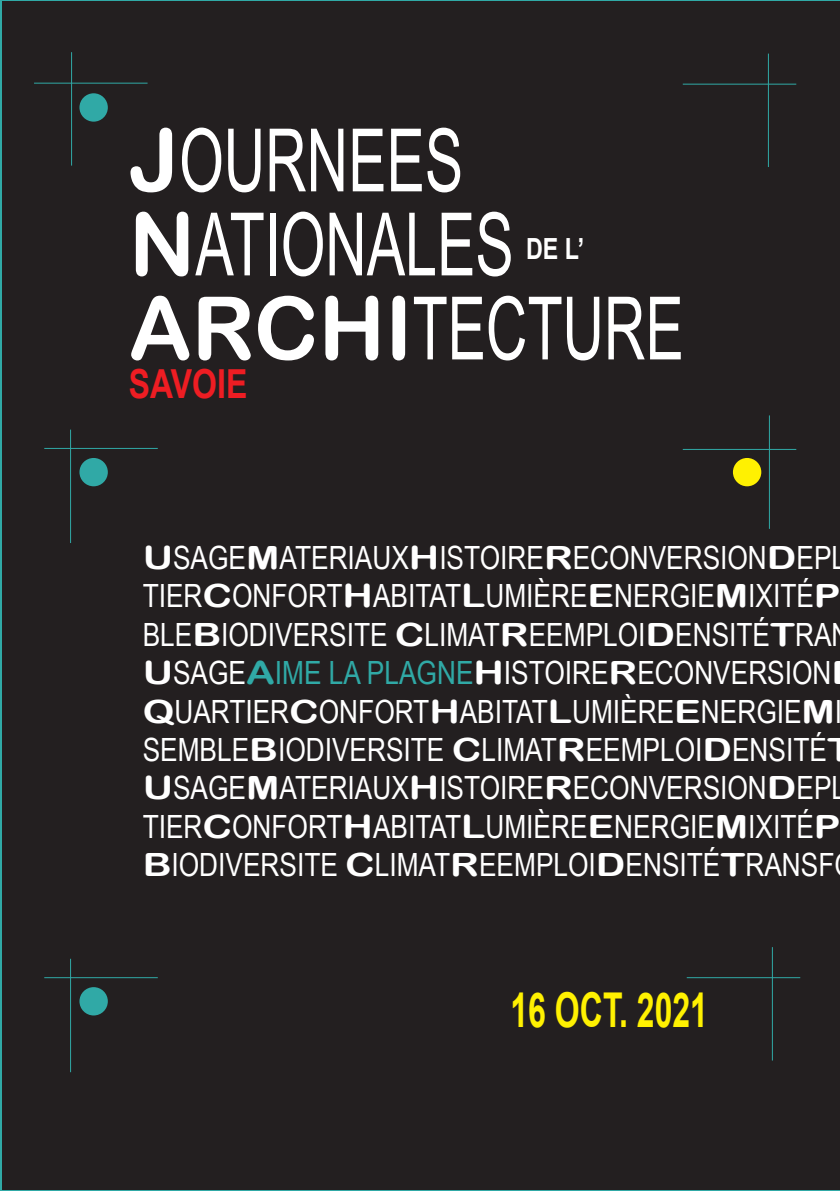
<style>
.page{position:relative;width:840px;height:1191px;background:#fff}
.page>*{position:absolute;margin:0;border:0;box-sizing:border-box;transform-origin:0 0}
.t1{font:87.6px "Arial Narrow";color:#fff;scale:.8 1}
.t2{font:700 48px "Arial";color:#fff101;scale:.67 1}
.t3{font:700 40px "Arial";color:#ee1d23;scale:.8 1}
.t4{font:32px/38.4px "Arial Narrow";color:#fff}
.t5{font:700 29.2px "Arial";color:#fff;scale:.8 1}
.s1{font-family:"Arial Rounded MT Bold"}
.s2{font-family:"Arial Rounded MT Bold";color:#30a9a6}
.s3{color:#30a9a6}
</style>
<div class="page">
<div style="left:0;top:0;width:839px;height:1191px;background:#231f20"></div>
<div style="left:79px;top:987px;width:29px;height:28px;background:#30a9a6;border-radius:50%"></div>
<div style="left:79px;top:93px;width:29px;height:29px;background:#30a9a6;border-radius:50%"></div>
<div style="left:79px;top:458px;width:29px;height:28px;background:#30a9a6;border-radius:50%"></div>
<div style="left:732px;top:458px;width:28px;height:28px;background:#fff101;border-radius:50%"></div>
<hr style="left:70px;top:429px;width:1px;height:114px;background:#30a9a6">
<hr style="left:71px;top:52px;width:1px;height:114px;background:#30a9a6">
<hr style="left:768px;top:415px;width:1px;height:114px;background:#30a9a6">
<hr style="left:767px;top:54px;width:1px;height:113px;background:#30a9a6">
<hr style="left:34px;top:83px;width:113px;height:1px;background:#30a9a6">
<hr style="left:682px;top:84px;width:113px;height:1px;background:#30a9a6">
<hr style="left:682px;top:449px;width:113px;height:1px;background:#30a9a6">
<hr style="left:44px;top:448px;width:114px;height:1px;background:#30a9a6">
<hr style="left:771px;top:947px;width:1px;height:113px;background:#30a9a6">
<hr style="left:686px;top:977px;width:113px;height:1px;background:#30a9a6">
<hr style="left:70px;top:958px;width:1px;height:114px;background:#30a9a6">
<hr style="left:44px;top:977px;width:114px;height:1px;background:#30a9a6">
<p class="t1" style="left:129px;top:96px;width:419px"><span class="s1">J</span>OURNEES</p>
<p class="t1" style="left:129px;top:180px;width:482px"><span class="s1">N</span>ATIONALES</p>
<p class="t5" style="left:525px;top:229px;width:74px">DE L’</p>
<p class="t1" style="left:129px;top:264px;width:694px"><span class="s1">ARCHI</span>TECTURE</p>
<p class="t3" style="left:129px;top:357px;width:150px">SAVOIE</p>
<p class="t4" style="left:143px;top:537px;width:710px"><span class="s1">U</span>SAGE<span class="s1">M</span>ATERIAUX<span class="s1">H</span>ISTOIRE<span class="s1">R</span>ECONVERSION<span class="s1">D</span>EPL TIER<span class="s1">C</span>ONFORT<span class="s1">H</span>ABITAT<span class="s1">L</span>UMIÈRE<span class="s1">E</span>NERGIE<span class="s1">M</span>IXITÉ<span class="s1">P </span>BLE<span class="s1">B</span>IODIVERSITE <span class="s1">C</span>LIMAT<span class="s1">R</span>EEMPLOI<span class="s1">D</span>ENSITÉ<span class="s1">T</span>RA <span class="s1">U</span>SAGE<span class="s2">A</span><span class="s3">IME LA PLAGNE</span><span class="s1">H</span>ISTOIRE<span class="s1">R</span>ECONVERSION <span class="s1">Q</span>UARTIER<span class="s1">C</span>ONFORT<span class="s1">H</span>ABITAT<span class="s1">L</span>UMIÈRE<span class="s1">E</span>NERGIE<span class="s1">M</span>I SEMBLE<span class="s1">B</span>IODIVERSITE <span class="s1">C</span>LIMAT<span class="s1">R</span>EEMPLOI<span class="s1">D</span>ENSITÉ<span class="s1">T U</span>SAGE<span class="s1">M</span>ATERIAUX<span class="s1">H</span>ISTOIRE<span class="s1">R</span>ECONVERSION<span class="s1">D</span>EPL TIER<span class="s1">C</span>ONFORT<span class="s1">H</span>ABITAT<span class="s1">L</span>UMIÈRE<span class="s1">E</span>NERGIE<span class="s1">M</span>IXITÉ<span class="s1">P B</span>IODIVERSITE <span class="s1">C</span>LIMAT<span class="s1">R</span>EEMPLOI<span class="s1">D</span>ENSITÉ<span class="s1">T</span>RANSF</p>
<p class="t2" style="left:510px;top:978px;width:296px">16 OCT. 2021</p>
</div>
